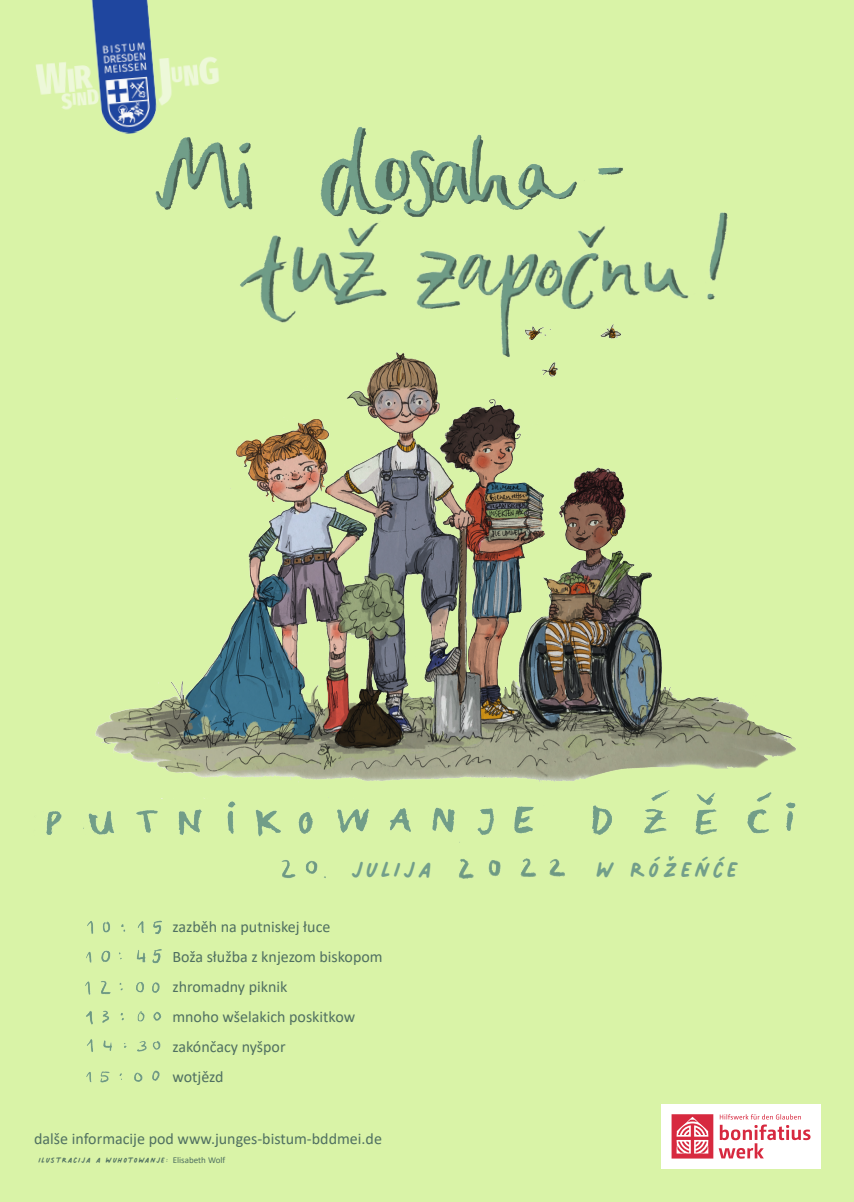
<style>
.page{position:relative;width:854px;height:1202px;background:#fff}
.page>*{position:absolute;margin:0;border:0;box-sizing:border-box;transform-origin:0 0}
.t1{font:46.6px "Palmer Lake Print";letter-spacing:.07em;color:#729e8a}
.t2{font:16px "Calibri";color:#507061}
.t3{font:16px "Palmer Lake Print";letter-spacing:.06em;color:#507061}
.t4{font:9px "Calibri";color:#507061}
</style>
<div class="page">
<div style="left:0;top:0;width:853px;height:1202px;background:#d9f3a7"></div>
<img style="left:95px;top:372px;width:701px;height:410px">
<img style="left:87px;top:1039px;width:74px;height:13px">
<img style="left:86px;top:1070px;width:74px;height:13px">
<img style="left:86px;top:1010px;width:76px;height:15px">
<img style="left:85px;top:981px;width:75px;height:14px">
<img style="left:86px;top:949px;width:76px;height:15px">
<img style="left:87px;top:920px;width:75px;height:14px">
<img style="left:459px;top:858px;width:106px;height:21px">
<img style="left:281px;top:860px;width:45px;height:18px">
<img style="left:35px;top:0;width:184px;height:110px">
<div style="left:661px;top:1104px;width:159px;height:65px;background:#fff"></div>
<svg style="left:671px;top:1114px;width:139px;height:45px"></svg>
<img style="left:46px;top:798px;width:488px;height:45px">
<img style="left:592px;top:790px;width:204px;height:45px">
<img style="left:240px;top:223px;width:487px;height:149px">
<img style="left:82px;top:75px;width:646px;height:148px">
<p class="t1" style="left:351px;top:845px;width:81px">julija</p>
<p class="t1" style="left:596px;top:846px;width:142px">w Róžeńće</p>
<p class="t2" style="left:172px;top:916px;width:159px">zazběh na putniskej łuce</p>
<p class="t2" style="left:172px;top:946px;width:212px">Boža słužba z knjezom biskopom</p>
<p class="t2" style="left:172px;top:976px;width:116px">zhromadny piknik</p>
<p class="t2" style="left:172px;top:1006px;width:184px">mnoho wšelakich poskitkow</p>
<p class="t2" style="left:172px;top:1036px;width:115px">zakónčacy nyšpor</p>
<p class="t2" style="left:172px;top:1066px;width:53px">wotjězd</p>
<p class="t2" style="left:34px;top:1127px;width:349px">dalše informacije pod www.junges-bistum-bddmei.de</p>
<p class="t4" style="left:173px;top:1153px;width:54px">Elisabeth Wolf</p>
<p class="t3" style="left:38px;top:1152px;width:132px">ilustracija a wuhotowanje:</p>
</div>
